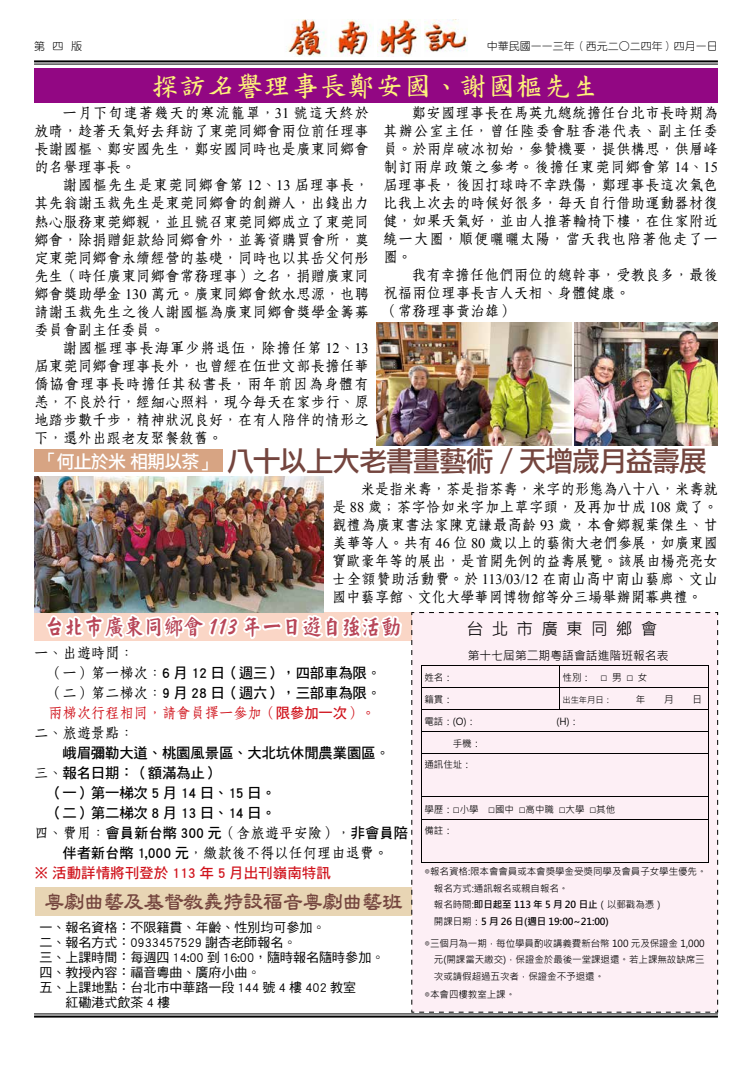
<style>
.page{position:relative;width:752px;height:1078px;background:#fff}
.page>*{position:absolute;margin:0;border:0;box-sizing:border-box;transform-origin:0 0}
.t1{font:28px "Li Hei Pro";letter-spacing:-.05em;color:#74453e}
.t2{font:28px "DFO Yang Xun Std W5";color:#fdf37a}
.t3{font:800 22px "AR Mao Kai B5";letter-spacing:-.05em;color:#b84658;scale:.95 1}
.t4{font:700 22px "AR Li Shu B5";letter-spacing:-.05em;color:#74453e;scale:.95 1}
.t5{font:18px "Li Hei Pro";letter-spacing:-.05em;color:#fff}
.t6{font:16.9px "Microsoft Jheng Hei";color:#000}
.t7{font:14.5px/18px "DF Fang Song Std W6";letter-spacing:.005em;color:#000;text-align:justify}
.t8{font:14.5px/20px "DF Hei Std W7";letter-spacing:-.01em;color:#000}
.t9{font:14.5px/20px "DF Fang Song Std W6";letter-spacing:-.01em;color:#d0121b}
.t10{font:14.5px "DF Hei Std W7";color:#d0121b}
.t11{font:13px "DF Hei Std W5";color:#000}
.t12{font:12px "Microsoft Jheng Hei";color:#000}
.t13{font:11px "DF Yuan Std W3";color:#000}
.t14{font:10.8px "Microsoft Jheng Hei";color:#000}
.t15{font:9.7px/16.6px "Microsoft Jheng Hei";color:#000}
.t16{font:8.4px "Microsoft Jheng Hei";color:#000}
.s1{font-family:"Times New Roman"}
.s2{font-family:"DF Fang Song Std W6"}
.s3{font-family:"DF Hei Std W7"}
.s4{color:#000}
.s5{font-weight:700}
</style>
<div class="page">
<hr style="left:34px;top:60px;width:683px;height:2px;background:#000">
<hr style="left:34px;top:64px;width:683px;height:1px;background:#000">
<img style="left:287px;top:20px;width:39px;height:36px">
<img style="left:330px;top:20px;width:43px;height:36px">
<img style="left:377px;top:20px;width:43px;height:36px">
<img style="left:424px;top:20px;width:43px;height:32px">
<hr style="left:34px;top:1013px;width:683px;height:1px;background:#000">
<hr style="left:34px;top:1015px;width:683px;height:2px;background:#000">
<div style="left:35px;top:887px;width:377px;height:28px;background:#e8d5b4"></div>
<div style="left:34px;top:612px;width:378px;height:29px;background:#fad6c6"></div>
<div style="left:35px;top:449px;width:188px;height:23px;background:#d7a483"></div>
<div style="left:34px;top:68px;width:683px;height:35px;background:#920783"></div>
<img style="left:35px;top:476px;width:9px;height:136px">
<img style="left:376px;top:322px;width:195px;height:124px">
<img style="left:574px;top:322px;width:143px;height:124px">
<svg style="left:717px;top:617px;width:1px;height:387px"></svg>
<div style="left:411px;top:612px;width:306px;height:400px;background:#fdeff5"></div>
<hr style="left:421px;top:665px;width:138px;height:1px;background:#000">
<hr style="left:559px;top:665px;width:149px;height:1px;background:#000">
<hr style="left:421px;top:687px;width:138px;height:1px;background:#000">
<hr style="left:559px;top:687px;width:149px;height:1px;background:#000">
<hr style="left:421px;top:709px;width:138px;height:1px;background:#000">
<svg style="left:559px;top:666px;width:1px;height:43px"></svg>
<hr style="left:559px;top:709px;width:149px;height:1px;background:#000">
<hr style="left:421px;top:731px;width:287px;height:1px;background:#000">
<svg style="left:421px;top:666px;width:1px;height:87px"></svg>
<hr style="left:421px;top:753px;width:287px;height:1px;background:#000">
<svg style="left:708px;top:665px;width:1px;height:88px"></svg>
<hr style="left:421px;top:753px;width:1px;height:43px;background:#000">
<hr style="left:708px;top:753px;width:1px;height:43px;background:#000">
<hr style="left:421px;top:796px;width:287px;height:1px;background:#000">
<svg style="left:421px;top:797px;width:1px;height:21px"></svg>
<hr style="left:421px;top:818px;width:287px;height:1px;background:#000">
<svg style="left:708px;top:796px;width:1px;height:23px"></svg>
<hr style="left:421px;top:819px;width:1px;height:43px;background:#000">
<hr style="left:421px;top:862px;width:287px;height:1px;background:#000">
<hr style="left:708px;top:819px;width:1px;height:43px;background:#000">
<img style="left:44px;top:383px;width:359px;height:635px">
<p class="t13" style="left:34px;top:40px;width:50px">第四版</p>
<p class="t13" style="left:486px;top:40px;width:232px">中華民國一一三年（西元二○二四年）四月一日</p>
<h1 class="t2" style="left:152px;top:70px;width:449px">探訪名譽理事長鄭安國、謝國樞先生</h1>
<p class="t7" style="left:34px;top:104px;width:336px;text-indent:28px">一月下旬連著幾天的寒流籠罩，<span class="s1">31</span> 號這天終於放晴，趁著天氣好去拜訪了東莞同鄉會兩位前任理事長謝國樞、鄭安國先生，鄭安國同時也是廣東同鄉會的名譽理事長。</p>
<p class="t7" style="left:34px;top:176px;width:336px;text-indent:28px">謝國樞先生是東莞同鄉會第 <span class="s1">12</span>、<span class="s1">13</span> 屆理事長，其先翁謝玉裁先生是東莞同鄉會的創辦人，出錢出力熱心服務東莞鄉親，並且號召東莞同鄉成立了東莞同鄉會，除捐贈鉅款給同鄉會外，並籌資購買會所，奠定東莞同鄉會永續經營的基礎，同時也以其岳父何彤先生（時任廣東同鄉會常務理事）之名，捐贈廣東同鄉會獎助學金 <span class="s1">130</span> 萬元。廣東同鄉會飲水思源，也聘請謝玉裁先生之後人謝國樞為廣東同鄉會獎學金籌募委員會副主任委員。</p>
<p class="t7" style="left:34px;top:338px;width:336px;text-indent:28px">謝國樞理事長海軍少將退伍，除擔任第 <span class="s1">12</span>、<span class="s1">13</span>屆東莞同鄉會理事長外，也曾經在伍世文部長擔任華僑協會理事長時擔任其秘書長，兩年前因為身體有恙，不良於行，經細心照料，現今每天在家步行、原地踏步數千步，精神狀況良好，在有人陪伴的情形之下，還外出跟老友聚餐敘舊。</p>
<p class="t7" style="left:383px;top:104px;width:336px;text-indent:28px">鄭安國理事長在馬英九總統擔任台北市長時期為其辦公室主任，曾任陸委會駐香港代表、副主任委員。於兩岸破冰初始，參贊機要，提供構思，供層峰制訂兩岸政策之參考。後擔任東莞同鄉會第 <span class="s1">14</span>、<span class="s1">15</span>屆理事長，後因打球時不幸跌傷，鄭理事長這次氣色比我上次去的時候好很多，每天自行借助運動器材復健，如果天氣好，並由人推著輪椅下樓，在住家附近繞一大圈，順便曬曬太陽，當天我也陪著他走了一圈。</p>
<p class="t7" style="left:383px;top:266px;width:336px;text-align:left;text-indent:28px">我有幸擔任他們兩位的總幹事，受教良多，最後祝福兩位理事長吉人天相、身體健康。<br>（常務理事黃治雄(</p>
<p class="t5" style="left:40px;top:452px;width:178px">「何止於米相期以茶」</p>
<h1 class="t1" style="left:226px;top:447px;width:482px">八十以上大老書畫藝術∕天增歲月益壽展</h1>
<p class="t7" style="left:332px;top:480px;width:387px;text-indent:28px">米是指米壽，茶是指茶壽，米字的形態為八十八，米壽就是 <span class="s1">88</span> 歲；茶字恰如米字加上草字頭，及再加廿成 <span class="s1">108</span> 歲了。觀禮為廣東書法家陳克謙最高齡 <span class="s1">93</span> 歲，本會鄉親葉傑生、甘美華等人。共有 <span class="s1">46</span> 位 <span class="s1">80</span> 歲以上的藝術大老們參展，如廣東國寶歐豪年等的展出，是首開先例的益壽展覽。該展由楊亮亮女士全額贊助活動費。於 <span class="s1">113/03/12</span> 在南山高中南山藝廊、文山國中藝享館、文化大學華岡博物館等分三場舉辦開幕典禮。</p>
<h2 class="t3" style="left:44px;top:615px;width:378px">台北市廣東同鄉會 113 年一日遊自強活動</h2>
<p class="t7" style="left:34px;top:643px;width:101px">一、出遊時間：</p>
<p class="t8" style="left:34px;top:662px;width:348px"><span class="s2">　（一）第一梯次：</span>6 月 12 日（週三），四部車為限<span class="s2">。　（二）第二梯次：</span>9 月 28 日（週六），三部車為限<span class="s2">。</span></p>
<p class="t9" style="left:34px;top:702px;width:343px;text-indent:14px">兩梯次行程相同，請會員擇一參加（<span class="s3">限參加一次</span>(。<span class="s4">二、旅遊景點：</span></p>
<p class="t8" style="left:34px;top:742px;width:357px"><span class="s2">　　</span>峨眉彌勒大道、桃園風景區、大北坑休閒農業園區<span class="s2">。三、</span>報名日期：（額滿為止(<br>　（一）第一梯次 5 月 14 日、15 日。<br>　（二）第二梯次 8 月 13 日、14 日。</p>
<p class="t7" style="left:34px;top:822px;width:375px;line-height:20px;text-align:center">四、費用：<span class="s3">會員新台幣 300 元</span>（含旅遊平安險），<span class="s3">非會員陪伴者新台幣 1,000 元</span>，繳款後不得以任何理由退費。</p>
<p class="t10" style="left:34px;top:864px;width:298px">※ 活動詳情將刊登於 113 年 5 月出刊嶺南特訊</p>
<h2 class="t4" style="left:44px;top:890px;width:379px">粵劇曲藝及基督教義特設福音粵劇曲藝班</h2>
<p class="t11" style="left:39px;top:920px;width:287px">一、報名資格：不限籍貫、年齡、性別均可參加。</p>
<p class="t11" style="left:39px;top:935px;width:258px">二、報名方式：0933457529 謝杏老師報名。</p>
<p class="t11" style="left:39px;top:950px;width:346px">三、上課時間：每週四 14:00 到 16:00，隨時報名隨時參加。</p>
<p class="t11" style="left:39px;top:965px;width:222px">四、教授內容：福音粵曲、廣府小曲。</p>
<p class="t11" style="left:39px;top:980px;width:318px">五、上課地點：台北市中華路一段 144 號 4 樓 402 教室</p>
<p class="t11" style="left:65px;top:995px;width:106px">紅磡港式飲茶 4 樓</p>
<p class="t15" style="left:424px;top:668px;width:30px">姓名：</p>
<p class="t15" style="left:424px;top:690px;width:30px">籍貫：</p>
<p class="t6" style="left:541px;top:617px;width:18px">廣</p>
<p class="t6" style="left:615px;top:617px;width:18px">鄉</p>
<p class="t6" style="left:640px;top:617px;width:18px">會</p>
<p class="t6" style="left:516px;top:617px;width:18px">市</p>
<p class="t6" style="left:466px;top:617px;width:18px">台</p>
<p class="t12" style="left:467px;top:647px;width:202px">第十七屆第二期粵語會話進階班報名表</p>
<p class="t15" style="left:637px;top:669px;width:11px">女</p>
<p class="t6" style="left:566px;top:617px;width:18px">東</p>
<p class="t6" style="left:491px;top:617px;width:18px">北</p>
<p class="t6" style="left:590px;top:617px;width:18px">同</p>
<p class="t15" style="left:562px;top:669px;width:30px">性別：</p>
<p class="t15" style="left:611px;top:669px;width:11px">男</p>
<p class="t14" style="left:600px;top:670px;width:8px">□</p>
<p class="t14" style="left:626px;top:670px;width:8px">□</p>
<p class="t16" style="left:562px;top:694px;width:51px">出生年月日：</p>
<p class="t15" style="left:635px;top:690px;width:11px">年</p>
<p class="t15" style="left:663px;top:690px;width:11px">月</p>
<p class="t15" style="left:424px;top:712px;width:53px">電話： O( ：)</p>
<p class="t15" style="left:452px;top:734px;width:30px">手機：</p>
<p class="t15" style="left:424px;top:756px;width:49px">通訊住址：</p>
<p class="t15" style="left:556px;top:712px;width:24px">( H ：(</p>
<p class="t15" style="left:692px;top:690px;width:11px">日</p>
<p class="t15" style="left:424px;top:800px;width:30px">學歷：</p>
<p class="t15" style="left:424px;top:822px;width:30px">備註：</p>
<p class="t15" style="left:433px;top:862px;width:274px;text-indent:-9px">◎報名資格:限本會會員或本會獎學金受獎同學及會員子女學生優先。報名方式:通訊報名或親自報名。<br>報名時間:<span class="s5">即日起至 113 年 5 月 20 日止</span>（以郵戳為憑(<br>開課日期：<span class="s5">5 月 26 日(週日 19:00~21:00(</span></p>
<p class="t15" style="left:433px;top:934px;width:272px;text-align:justify;text-indent:-9px">◎三個月為一期，每位學員酌收講義費新台幣 100 元及保證金 1,000元(開課當天繳交，) 保證金於最後一堂課退還。若上課無故缺席三次或請假超過五次者，保證金不予退還。</p>
<p class="t15" style="left:424px;top:986px;width:92px">◎本會四樓教室上課。</p>
<p class="t15" style="left:459px;top:800px;width:20px">小學</p>
<p class="t15" style="left:565px;top:800px;width:20px">大學</p>
<p class="t15" style="left:525px;top:800px;width:30px">高中職</p>
<p class="t15" style="left:596px;top:800px;width:20px">其他</p>
<p class="t15" style="left:494px;top:800px;width:20px">國中</p>
<p class="t14" style="left:452px;top:801px;width:8px">□</p>
<p class="t14" style="left:488px;top:801px;width:8px">□</p>
<p class="t14" style="left:518px;top:801px;width:8px">□</p>
<p class="t14" style="left:558px;top:801px;width:8px">□</p>
<p class="t14" style="left:589px;top:801px;width:8px">□</p>
</div>
